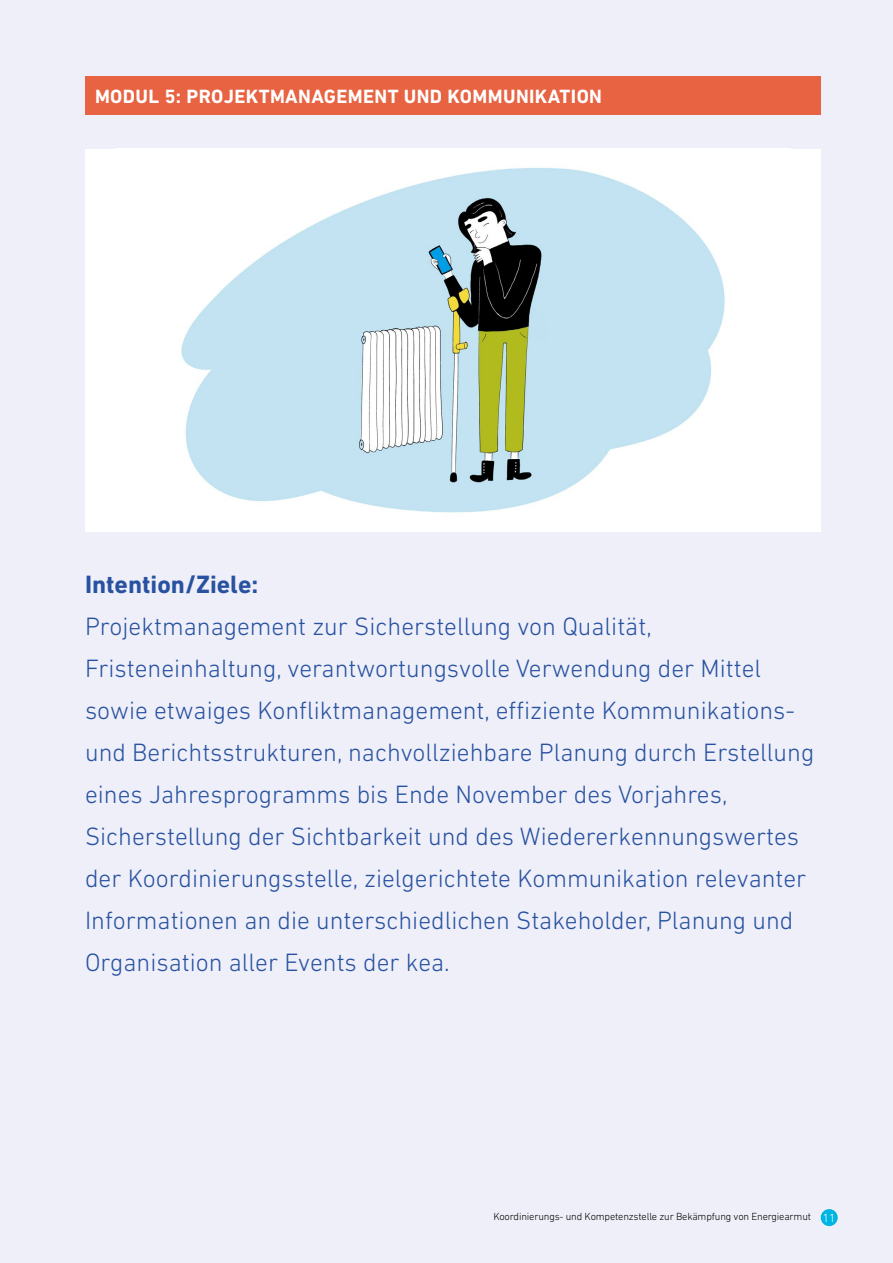
<style>
.page{position:relative;width:893px;height:1263px;background:#efeff9}
.page>*{position:absolute;margin:0;border:0;box-sizing:border-box;transform-origin:0 0}
.Fliess{font:300 25.5px/42px "DIN Next LT Pro";color:#2852a0}
.Fliess-2{font:700 25.5px "DIN Next LT Pro";color:#2852a0}
.Fliess-3{font:700 19.5px "DIN Next LT Pro";letter-spacing:.02em;color:#fff}
.t1{font:300 10.5px "DIN Next LT Pro";letter-spacing:-.015em;color:#000}
.s1{font-size:12px;color:#fff}
</style>
<div class="page">
<div style="left:821px;top:1209px;width:17px;height:17px;background:#00b5e2;border-radius:50%"></div>
<div style="left:85px;top:77px;width:736px;height:38px;background:#e86342"></div>
<div style="left:85px;top:149px;width:736px;height:382px;background:#fff"></div>
<img style="left:181px;top:167px;width:544px;height:346px">
<p class="Fliess-3" style="left:95px;top:85px;width:509px">MODUL 5: PROJEKTMANAGEMENT UND KOMMUNIKATION</p>
<p class="Fliess-2" style="left:85px;top:569px;width:175px">Intention/Ziele:</p>
<p class="Fliess" style="left:85px;top:605px;width:731px">Projektmanagement zur Sicherstellung von Qualität, Fristeneinhaltung, verantwortungsvolle Verwendung der Mittel sowie etwaiges Konfliktmanagement, effiziente Kommunikations&shy;und Berichtsstrukturen, nachvollziehbare Planung durch Erstellung eines Jahresprogramms bis Ende November des Vorjahres, Sicherstellung der Sichtbarkeit und des Wiedererkennungswertes der Koordinierungsstelle, zielgerichtete Kommunikation relevanter Informationen an die unterschiedlichen Stakeholder, Planung und Organisation aller Events der kea.</p>
<p class="t1" style="left:493px;top:1211px;width:344px">Koordinierungs- und Kompetenzstelle zur Bekämpfung von Energiearmut <span class="s1">11</span></p>
</div>
